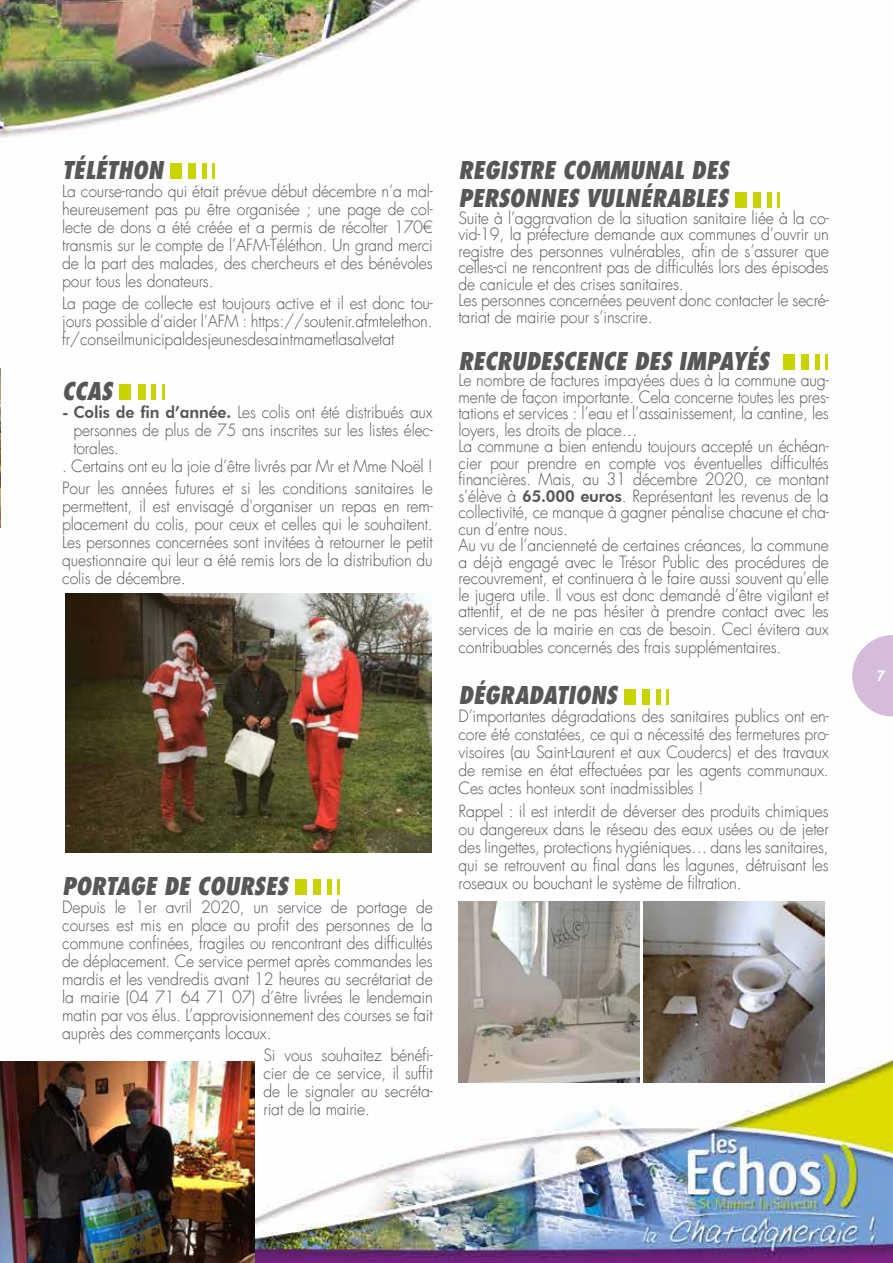
<style>
.page{position:relative;width:893px;height:1263px;background:#fff}
.page>*{position:absolute;margin:0;border:0;box-sizing:border-box;transform-origin:0 0}
.t1{font:italic 800 condensed 24px/28.8px "Futura LT";color:#575756}
.t2{font:300 16.5px/18px "Futura LT";letter-spacing:-.01em;color:#575756;text-align:justify;scale:.96 1}
.t3{font:300 16.5px "Futura LT";letter-spacing:-.01em;color:#575756;scale:.95 1}
.t4{font:italic 700 15px "Arial";color:#fff}
.s1{font-family:"Futura BT";font-weight:800}
</style>
<div class="page">
<img style="left:0;top:0;width:893px;height:1263px">
<svg style="left:852px;top:635px;width:41px;height:81px"></svg>
<div style="left:170px;top:163px;width:11px;height:16px;background:#c8d400"></div>
<div style="left:188px;top:163px;width:8px;height:16px;background:#c8d400"></div>
<div style="left:202px;top:163px;width:5px;height:16px;background:#c8d400"></div>
<svg style="left:213px;top:163px;width:2px;height:16px"></svg>
<div style="left:119px;top:385px;width:12px;height:15px;background:#c8d400"></div>
<div style="left:138px;top:385px;width:7px;height:15px;background:#c8d400"></div>
<div style="left:151px;top:385px;width:5px;height:15px;background:#c8d400"></div>
<svg style="left:162px;top:385px;width:2px;height:15px"></svg>
<div style="left:295px;top:879px;width:11px;height:16px;background:#c8d400"></div>
<div style="left:313px;top:879px;width:8px;height:16px;background:#c8d400"></div>
<div style="left:327px;top:879px;width:5px;height:16px;background:#c8d400"></div>
<svg style="left:338px;top:879px;width:2px;height:16px"></svg>
<div style="left:735px;top:192px;width:12px;height:15px;background:#c8d400"></div>
<div style="left:753px;top:192px;width:8px;height:15px;background:#c8d400"></div>
<div style="left:767px;top:192px;width:5px;height:15px;background:#c8d400"></div>
<svg style="left:778px;top:192px;width:2px;height:15px"></svg>
<div style="left:783px;top:354px;width:11px;height:16px;background:#c8d400"></div>
<div style="left:801px;top:354px;width:8px;height:16px;background:#c8d400"></div>
<div style="left:815px;top:354px;width:5px;height:16px;background:#c8d400"></div>
<svg style="left:826px;top:354px;width:2px;height:16px"></svg>
<div style="left:624px;top:689px;width:11px;height:15px;background:#c8d400"></div>
<div style="left:642px;top:689px;width:8px;height:15px;background:#c8d400"></div>
<div style="left:656px;top:689px;width:5px;height:15px;background:#c8d400"></div>
<svg style="left:667px;top:689px;width:2px;height:15px"></svg>
<img style="left:0;top:1061px;width:255px;height:202px">
<img style="left:459px;top:901px;width:181px;height:182px">
<img style="left:0;top:369px;width:1px;height:158px">
<img style="left:66px;top:593px;width:366px;height:260px">
<img style="left:644px;top:901px;width:181px;height:182px">
<h1 class="t1" style="left:62px;top:155px;width:102px">TÉLÉTHON</h1>
<p class="t2" style="left:62px;top:182px;width:387px">La course-rando qui était prévue début décembre n’a mal&shy;heureusement pas pu être organisée ; une page de col&shy;lecte de dons a été créée et a permis de récolter 170€ transmis sur le compte de l’AFM-Téléthon. Un grand merci de la part des malades, des chercheurs et des bénévoles pour tous les donateurs.</p>
<p class="t2" style="left:62px;top:294px;width:387px">La page de collecte est toujours active et il est donc tou&shy;jours possible d’aider l’AFM : https://soutenir.afmtelethon. fr/conseilmunicipaldesjeunesdesaintmametlasalvetat</p>
<h1 class="t1" style="left:62px;top:377px;width:52px">CCAS</h1>
<p class="t3" style="left:62px;top:402px;width:392px"><span class="s1">- Colis de fin d’année.</span> Les colis ont été distribués aux</p>
<p class="t3" style="left:73px;top:420px;width:380px">personnes de plus de 75 ans inscrites sur les listes élec-</p>
<p class="t3" style="left:73px;top:438px;width:50px">torales.</p>
<p class="t2" style="left:62px;top:458px;width:388px">. Certains ont eu la joie d’être livrés par Mr et Mme Noël !</p>
<p class="t2" style="left:62px;top:480px;width:387px">Pour les années futures et si les conditions sanitaires le permettent, il est envisagé d'organiser un repas en rem&shy;placement du colis, pour ceux et celles qui le souhaitent.<br>Les personnes concernées sont invitées à retourner le petit questionnaire qui leur a été remis lors de la distribution du colis de décembre.</p>
<h1 class="t1" style="left:62px;top:871px;width:227px">PORTAGE DE COURSES</h1>
<p class="t2" style="left:62px;top:898px;width:387px">Depuis le 1er avril 2020, un service de portage de courses est mis en place au profit des personnes de la commune confinées, fragiles ou rencontrant des difficultés de déplacement. Ce service permet après commandes les mardis et les vendredis avant 12 heures au secrétariat de la mairie (04 71 64 71 07) d’être livrées le lendemain matin par vos élus. L’approvisionnement des courses se fait auprès des commerçants locaux.</p>
<p class="t2" style="left:263px;top:1046px;width:178px">Si vous souhaitez bénéfi&shy;cier de ce service, il suffit de le signaler au secréta&shy;riat de la mairie.</p>
<h1 class="t1" style="left:458px;top:155px;width:272px">REGISTRE COMMUNAL DES<br>PERSONNES VULNÉRABLES</h1>
<p class="t2" style="left:458px;top:210px;width:387px;line-height:16.5px;text-align:left">Suite à l’aggravation de la situation sanitaire liée à la co&shy;vid-19, la préfecture demande aux communes d’ouvrir un registre des personnes vulnérables, afin de s’assurer que celles-ci ne rencontrent pas de difficultés lors des épisodes de canicule et des crises sanitaires.<br>Les personnes concernées peuvent donc contacter le secré&shy;tariat de mairie pour s’inscrire.</p>
<h1 class="t1" style="left:458px;top:346px;width:312px">RECRUDESCENCE DES IMPAYÉS</h1>
<p class="t2" style="left:458px;top:372px;width:387px;line-height:16.5px;text-align:left">Le nombre de factures impayées dues à la commune aug&shy;mente de façon importante. Cela concerne toutes les pres&shy;tations et services : l’eau et l’assainissement, la cantine, les loyers, les droits de place…<br>La commune a bien entendu toujours accepté un échéan&shy;cier pour prendre en compte vos éventuelles difficultés financières. Mais, au 31 décembre 2020, ce montant s’élève à <span class="s1">65.000 euros</span>. Représentant les revenus de la collectivité, ce manque à gagner pénalise chacune et cha&shy;cun d’entre nous.<br>Au vu de l’ancienneté de certaines créances, la commune a déjà engagé avec le Trésor Public des procédures de recouvrement, et continuera à le faire aussi souvent qu’elle le jugera utile. Il vous est donc demandé d’être vigilant et attentif, et de ne pas hésiter à prendre contact avec les</p>
<p class="t2" style="left:458px;top:621px;width:387px">services de la mairie en cas de besoin. Ceci évitera aux contribuables concernés des frais supplémentaires.</p>
<h1 class="t1" style="left:458px;top:681px;width:160px">DÉGRADATIONS</h1>
<p class="t2" style="left:458px;top:708px;width:387px">D’importantes dégradations des sanitaires publics ont en&shy;core été constatées, ce qui a nécessité des fermetures pro&shy;visoires (au Saint-Laurent et aux Coudercs) et des travaux de remise en état effectuées par les agents communaux.<br>Ces actes honteux sont inadmissibles !</p>
<p class="t2" style="left:458px;top:802px;width:387px">Rappel : il est interdit de déverser des produits chimiques ou dangereux dans le réseau des eaux usées ou de jeter des lingettes, protections hygiéniques… dans les sanitaires, qui se retrouvent au final dans les lagunes, détruisant les roseaux ou bouchant le système de filtration.</p>
<p class="t4" style="left:876px;top:666px;width:10px">7</p>
</div>
